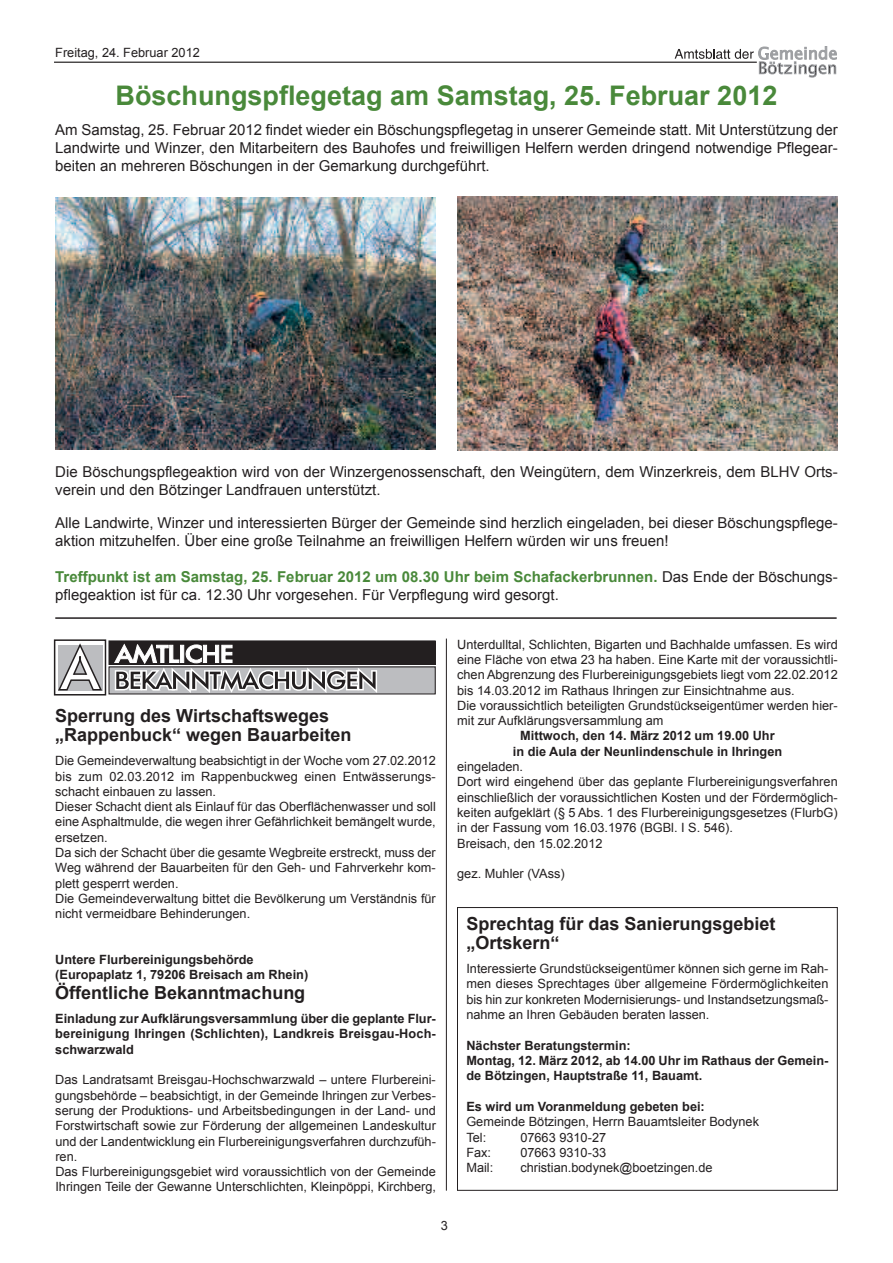
<style>
.page{position:relative;width:893px;height:1263px;background:#fff}
.page>*{position:absolute;margin:0;border:0;box-sizing:border-box;transform-origin:0 0}
.t1{font:700 27px "Arial";color:#49893a}
.t2{font:700 18px/19.5px "Arial";color:#231f20}
.t3{font:15px/18px "Arial";color:#231f20}
.t4{font:12.75px/15.3px "Arial";color:#231f20}
.t5{font:700 12.75px/15.3px "Arial";color:#231f20}
.s1{font-weight:700;color:#49893a}
</style>
<div class="page">
<hr style="left:54px;top:62px;width:703px;height:1px;background:#231f20">
<svg style="left:675px;top:46px;width:162px;height:31px"></svg>
<hr style="left:446px;top:638px;width:1px;height:553px;background:#231f20">
<img style="left:55px;top:198px;width:381px;height:251px">
<img style="left:457px;top:196px;width:381px;height:254px">
<hr style="left:55px;top:617px;width:782px;height:2px;background:#231f20">
<div style="left:53px;top:639px;width:383px;height:57px;background:linear-gradient(to bottom,#fff,#fff)"></div>
<div style="left:109px;top:667px;width:326px;height:27px;background:#bcbdc0"></div>
<div style="left:55px;top:640px;width:50px;height:55px;background:#fff"></div>
<div style="left:54px;top:639px;width:52px;height:56px;border:2px solid #231f20"></div>
<svg style="left:58px;top:643px;width:45px;height:48px"></svg>
<div style="left:109px;top:641px;width:326px;height:23px;background:#231f20"></div>
<div style="left:109px;top:640px;width:327px;height:25px;border:1px solid #231f20"></div>
<svg style="left:113px;top:643px;width:266px;height:53px"></svg>
<div style="left:457px;top:907px;width:381px;height:284px;border:1px solid #231f20"></div>
<p class="t4" style="left:55px;top:45px;width:146px">Freitag, 24. Februar 2012</p>
<h1 class="t1" style="left:116px;top:80px;width:663px">Böschungspflegetag am Samstag, 25. Februar 2012</h1>
<p class="t3" style="left:55px;top:121px;width:784px;text-align:justify">Am Samstag, 25. Februar 2012 findet wieder ein Böschungspflegetag in unserer Gemeinde statt. Mit Unterstützung der Landwirte und Winzer, den Mitarbeitern des Bauhofes und freiwilligen Helfern werden dringend notwendige Pflegear&shy;beiten an mehreren Böschungen in der Gemarkung durchgeführt.</p>
<p class="t3" style="left:55px;top:463px;width:784px">Die Böschungspflegeaktion wird von der Winzergenossenschaft, den Weingütern, dem Winzerkreis, dem BLHV Orts&shy;verein und den Bötzinger Landfrauen unterstützt.</p>
<p class="t3" style="left:55px;top:514px;width:784px">Alle Landwirte, Winzer und interessierten Bürger der Gemeinde sind herzlich eingeladen, bei dieser Böschungspflege&shy;aktion mitzuhelfen. Über eine große Teilnahme an freiwilligen Helfern würden wir uns freuen!</p>
<p class="t3" style="left:55px;top:568px;width:784px"><span class="s1">Treffpunkt ist am Samstag, 25. Februar 2012 um 08.30 Uhr beim Schafackerbrunnen.</span> Das Ende der Böschungs&shy;pflegeaktion ist für ca. 12.30 Uhr vorgesehen. Für Verpflegung wird gesorgt.</p>
<h2 class="t2" style="left:55px;top:705px;width:298px">Sperrung des Wirtschaftsweges „Rappenbuck“ wegen Bauarbeiten</h2>
<p class="t4" style="left:55px;top:753px;width:382px">Die Gemeindeverwaltung beabsichtigt in der Woche vom 27.02.2012 bis zum 02.03.2012 im Rappenbuckweg einen Entwässerungs&shy;schacht einbauen zu lassen.<br>Dieser Schacht dient als Einlauf für das Oberflächenwasser und soll eine Asphaltmulde, die wegen ihrer Gefährlichkeit bemängelt wurde, ersetzen.<br>Da sich der Schacht über die gesamte Wegbreite erstreckt, muss der Weg während der Bauarbeiten für den Geh- und Fahrverkehr kom&shy;plett gesperrt werden.<br>Die Gemeindeverwaltung bittet die Bevölkerung um Verständnis für nicht vermeidbare Behinderungen.</p>
<p class="t5" style="left:55px;top:952px;width:254px">Untere Flurbereinigungsbehörde (Europaplatz 1, 79206 Breisach am Rhein)</p>
<h2 class="t2" style="left:55px;top:983px;width:252px">Öffentliche Bekanntmachung</h2>
<p class="t5" style="left:55px;top:1011px;width:381px;text-align:justify">Einladung zur Aufklärungsversammlung über die geplante Flur&shy;bereinigung Ihringen (Schlichten), Landkreis Breisgau-Hoch&shy;schwarzwald</p>
<p class="t4" style="left:55px;top:1072px;width:382px">Das Landratsamt Breisgau-Hochschwarzwald – untere Flurbereini&shy;gungsbehörde – beabsichtigt, in der Gemeinde Ihringen zur Verbes&shy;serung der Produktions- und Arbeitsbedingungen in der Land- und Forstwirtschaft sowie zur Förderung der allgemeinen Landeskultur und der Landentwicklung ein Flurbereinigungsverfahren durchzufüh&shy;ren.<br>Das Flurbereinigungsgebiet wird voraussichtlich von der Gemeinde Ihringen Teile der Gewanne Unterschlichten, Kleinpöppi, Kirchberg,</p>
<p class="t4" style="left:457px;top:636px;width:382px">Unterdulltal, Schlichten, Bigarten und Bachhalde umfassen. Es wird eine Fläche von etwa 23 ha haben. Eine Karte mit der voraussichtli&shy;chen Abgrenzung des Flurbereinigungsgebiets liegt vom 22.02.2012 bis 14.03.2012 im Rathaus Ihringen zur Einsichtnahme aus.<br>Die voraussichtlich beteiligten Grundstückseigentümer werden hier&shy;mit zur Aufklärungsversammlung am</p>
<p class="t5" style="left:513px;top:728px;width:271px;text-align:center">Mittwoch, den 14. März 2012 um 19.00 Uhr<br>in die Aula der Neunlindenschule in Ihringen</p>
<p class="t4" style="left:457px;top:759px;width:382px">eingeladen.<br>Dort wird eingehend über das geplante Flurbereinigungsverfahren einschließlich der voraussichtlichen Kosten und der Fördermöglich&shy;keiten aufgeklärt (§ 5 Abs. 1 des Flurbereinigungsgesetzes (FlurbG) in der Fassung vom 16.03.1976 (BGBl. I S. 546).<br>Breisach, den 15.02.2012</p>
<p class="t4" style="left:457px;top:866px;width:109px">gez. Muhler (VAss)</p>
<h2 class="t2" style="left:466px;top:913px;width:311px">Sprechtag für das Sanierungsgebiet „Ortskern“</h2>
<p class="t4" style="left:466px;top:961px;width:364px;text-align:justify">Interessierte Grundstückseigentümer können sich gerne im Rah&shy;men dieses Sprechtages über allgemeine Fördermöglichkeiten bis hin zur konkreten Modernisierungs- und Instandsetzungsmaß&shy;nahme an Ihren Gebäuden beraten lassen.</p>
<p class="t5" style="left:466px;top:1037px;width:363px">Nächster Beratungstermin:<br>Montag, 12. März 2012, ab 14.00 Uhr im Rathaus der Gemein&shy;de Bötzingen, Hauptstraße 11, Bauamt.</p>
<p class="t5" style="left:466px;top:1099px;width:240px">Es wird um Voranmeldung gebeten bei:</p>
<p class="t4" style="left:466px;top:1114px;width:294px">Gemeinde Bötzingen, Herrn Bauamtsleiter Bodynek<br>Tel:</p>
<p class="t4" style="left:520px;top:1129px;width:87px">07663 9310-27</p>
<p class="t4" style="left:466px;top:1145px;width:26px">Fax:</p>
<p class="t4" style="left:520px;top:1145px;width:87px">07663 9310-33</p>
<p class="t4" style="left:466px;top:1160px;width:28px">Mail:</p>
<p class="t4" style="left:520px;top:1160px;width:194px">christian.bodynek@boetzingen.de</p>
<p class="t4" style="left:441px;top:1218px;width:9px">3</p>
</div>
